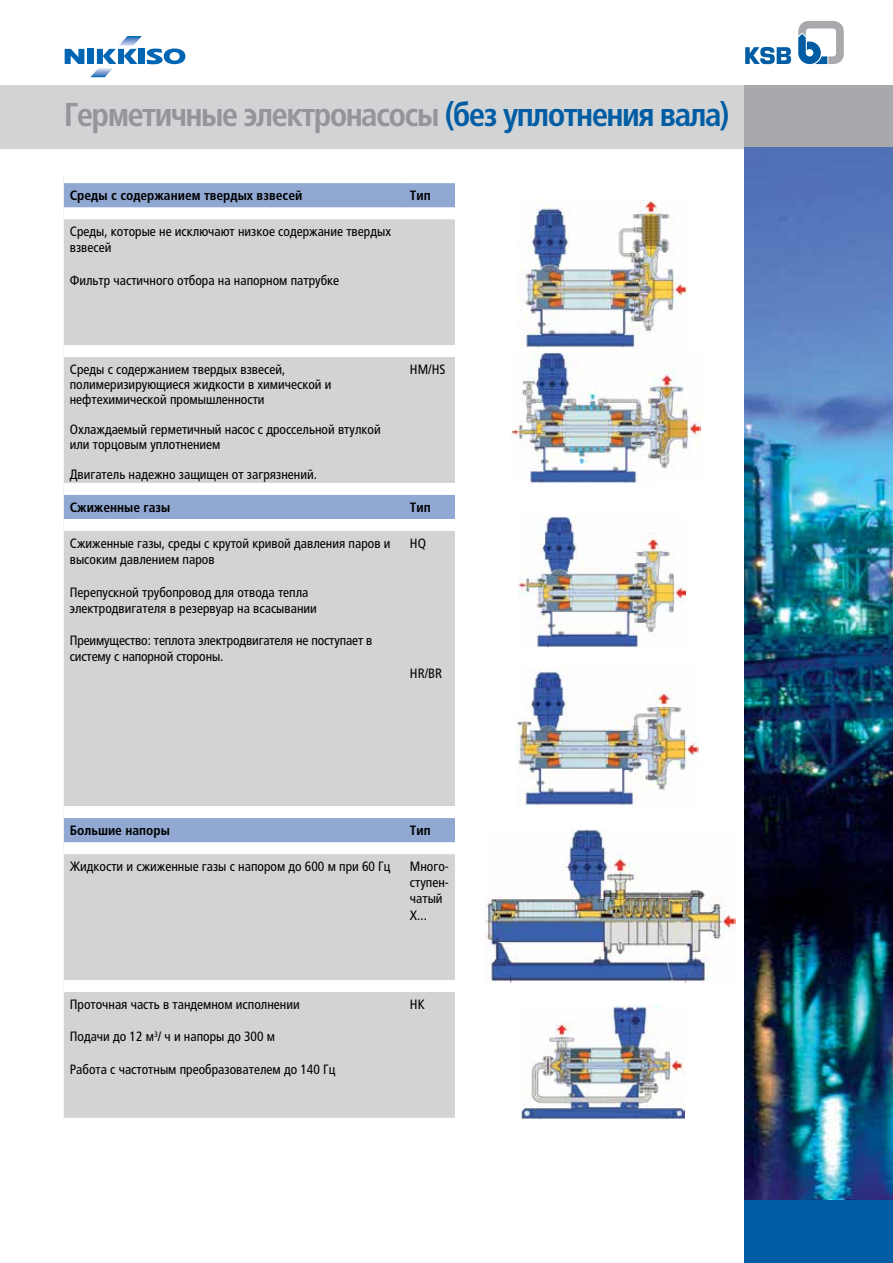
<style>
.page{position:relative;width:893px;height:1263px;background:#fff}
.page>*{position:absolute;margin:0;border:0;box-sizing:border-box;transform-origin:0 0}
.t1{font:700 condensed 33px "Frutiger LTCYR";letter-spacing:-.05em;color:#939598}
.t2{font:condensed 13.5px/16.2px "Frutiger LTCYR";color:#000}
.t3{font:700 condensed 13.5px "Frutiger LTCYR";color:#000}
.s1{color:#005da4}
</style>
<div class="page">
<div style="left:0;top:85px;width:893px;height:64px;background:#d1d3d4"></div>
<div style="left:744px;top:85px;width:149px;height:64px;background:#a7a9ac"></div>
<div style="left:744px;top:579px;width:149px;height:684px;background:#005da4"></div>
<img style="left:744px;top:148px;width:149px;height:1051px">
<div style="left:64px;top:183px;width:391px;height:24px;background:#90a8d2"></div>
<div style="left:64px;top:219px;width:391px;height:899px;background:#d1d3d4"></div>
<div style="left:64px;top:345px;width:340px;height:12px;background:#fff"></div>
<div style="left:404px;top:345px;width:51px;height:12px;background:#fff"></div>
<div style="left:64px;top:483px;width:340px;height:12px;background:#fff"></div>
<div style="left:404px;top:483px;width:51px;height:12px;background:#fff"></div>
<div style="left:64px;top:519px;width:340px;height:12px;background:#fff"></div>
<div style="left:404px;top:519px;width:51px;height:12px;background:#fff"></div>
<div style="left:64px;top:806px;width:340px;height:12px;background:#fff"></div>
<div style="left:404px;top:806px;width:51px;height:12px;background:#fff"></div>
<div style="left:64px;top:842px;width:340px;height:12px;background:#fff"></div>
<div style="left:404px;top:842px;width:51px;height:12px;background:#fff"></div>
<div style="left:64px;top:980px;width:340px;height:12px;background:#fff"></div>
<div style="left:404px;top:980px;width:51px;height:12px;background:#fff"></div>
<svg style="left:65px;top:49px;width:19px;height:15px"></svg>
<div style="left:88px;top:49px;width:6px;height:15px;background:#0066b3"></div>
<svg style="left:90px;top:36px;width:95px;height:41px"></svg>
<svg style="left:798px;top:21px;width:46px;height:43px"></svg>
<svg style="left:745px;top:47px;width:46px;height:17px"></svg>
<img style="left:519px;top:516px;width:167px;height:131px">
<img style="left:517px;top:668px;width:182px;height:138px">
<img style="left:511px;top:351px;width:189px;height:132px">
<img style="left:519px;top:199px;width:168px;height:150px">
<img style="left:485px;top:828px;width:251px;height:155px">
<img style="left:522px;top:1005px;width:163px;height:114px">
<h1 class="t1" style="left:64px;top:96px;width:667px">Герметичные электронасосы <span class="s1">(без уплотнения вала)</span></h1>
<p class="t3" style="left:70px;top:188px;width:234px">Среды с содержанием твердых взвесей</p>
<p class="t3" style="left:410px;top:188px;width:22px">Тип</p>
<p class="t2" style="left:70px;top:224px;width:323px">Среды, которые не исключают низкое содержание твердых взвесей</p>
<p class="t2" style="left:70px;top:272px;width:271px">Фильтр частичного отбора на напорном патрубке</p>
<p class="t2" style="left:70px;top:362px;width:263px;line-height:15px">Среды с содержанием твердых взвесей, полимеризирующиеся жидкости в химической и нефтехимической промышленности</p>
<p class="t2" style="left:70px;top:422px;width:312px;line-height:15px">Охлаждаемый герметичный насос с дроссельной втулкой или торцовым уплотнением</p>
<p class="t2" style="left:70px;top:467px;width:249px">Двигатель надежно защищен от загрязнений.</p>
<p class="t2" style="left:410px;top:362px;width:37px">HM/HS</p>
<p class="t3" style="left:70px;top:500px;width:102px">Сжиженные газы</p>
<p class="t3" style="left:410px;top:500px;width:22px">Тип</p>
<p class="t2" style="left:70px;top:535px;width:322px">Сжиженные газы, среды с крутой кривой давления паров и высоким давлением паров</p>
<p class="t2" style="left:70px;top:584px;width:249px">Перепускной трубопровод для отвода тепла электродвигателя в резервуар на всасывании</p>
<p class="t2" style="left:70px;top:633px;width:304px">Преимущество: теплота электродвигателя не поступает в систему с напорной стороны.</p>
<p class="t2" style="left:410px;top:535px;width:18px">HQ</p>
<p class="t2" style="left:410px;top:665px;width:34px">HR/BR</p>
<p class="t3" style="left:70px;top:823px;width:102px">Большие напоры</p>
<p class="t3" style="left:410px;top:823px;width:22px">Тип</p>
<p class="t2" style="left:70px;top:859px;width:322px">Жидкости и сжиженные газы с напором до 600 м при 60 Гц</p>
<p class="t2" style="left:410px;top:859px;width:41px">Много&shy;ступен&shy;чатый<br>X...</p>
<p class="t2" style="left:70px;top:996px;width:231px">Проточная часть в тандемном исполнении</p>
<p class="t2" style="left:70px;top:1029px;width:207px">Подачи до 12 м<sup>3</sup>/ ч и напоры до 300 м</p>
<p class="t2" style="left:70px;top:1061px;width:267px">Работа с частотным преобразователем до 140 Гц</p>
<p class="t2" style="left:410px;top:996px;width:16px">HK</p>
</div>
